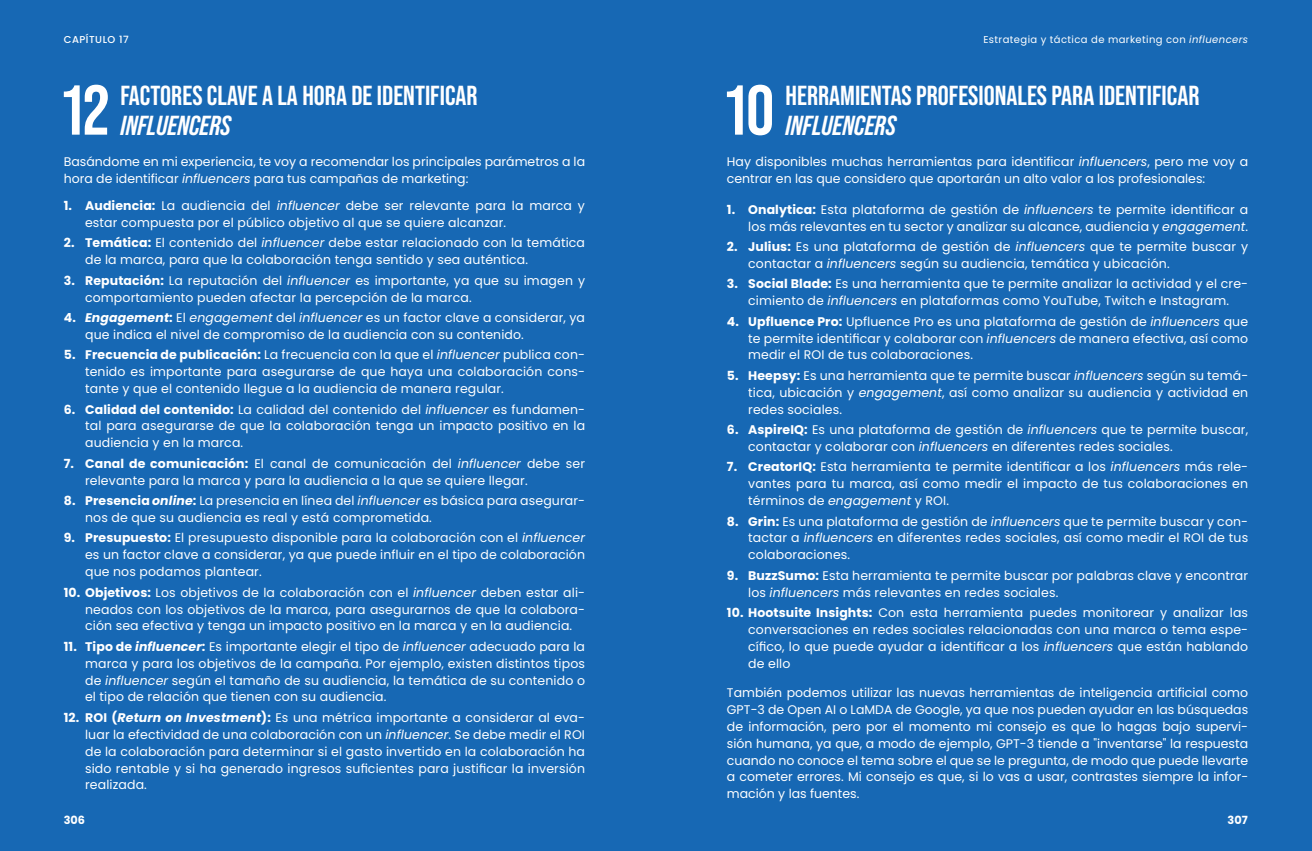
<style>
.page{position:relative;width:1312px;height:851px;background:#fff}
.page>*{position:absolute;margin:0;border:0;box-sizing:border-box;transform-origin:0 0}
.t1{font:700 70.38px "Bebas Neue Pro";color:#fff}
.t2{font:700 27.5px "Bebas Neue Pro";color:#fff}
.t3{font:italic 700 27.5px "Bebas Neue Pro";color:#fff}
.t4{font:12.5px/16.9px "Poppins";letter-spacing:.01em;color:#fff;text-align:justify}
.t5{font:700 11.25px "Poppins";color:#fff}
.t6{font:10px "Poppins";letter-spacing:.04em;color:#fff}
.t7{font:500 10px "Poppins";letter-spacing:.05em;color:#fff}
.s1{font-style:italic}
.s2{font-weight:700}
.s3{font-weight:700;font-style:italic}
</style>
<div class="page">
<div style="left:0;top:0;width:1311px;height:850px;background:#1768b4"></div>
<p class="t7" style="left:64px;top:34px;width:66px">CAPÍTULO 17</p>
<p class="t6" style="left:983px;top:34px;width:266px">Estrategia y táctica de marketing con <span class="s1">influencers</span></p>
<h1 class="t1" style="left:63px;top:70px;width:48px">12</h1>
<h2 class="t2" style="left:120px;top:79px;width:358px">FACTORES CLAVE A LA HORA DE IDENTIFICAR</h2>
<h2 class="t3" style="left:120px;top:109px;width:112px">INFLUENCERS</h2>
<p class="t4" style="left:64px;top:153px;width:522px">Basándome en mi experiencia, te voy a recomendar los principales parámetros a la hora de identificar <span class="s1">influencers</span> para tus campañas de marketing:</p>
<p class="t4" style="left:85px;top:197px;width:501px;text-indent:-21px"><span class="s2">1. Audiencia:</span> La audiencia del <span class="s1">influencer</span> debe ser relevante para la marca y estar compuesta por el público objetivo al que se quiere alcanzar.</p>
<p class="t4" style="left:85px;top:235px;width:501px;text-indent:-21px"><span class="s2">2. Temática:</span> El contenido del <span class="s1">influencer</span> debe estar relacionado con la temática de la marca, para que la colaboración tenga sentido y sea auténtica.</p>
<p class="t4" style="left:85px;top:272px;width:501px;text-indent:-21px"><span class="s2">3. Reputación:</span> La reputación del <span class="s1">influencer</span> es importante, ya que su imagen y comportamiento pueden afectar la percepción de la marca.</p>
<p class="t4" style="left:85px;top:309px;width:501px;text-indent:-21px"><span class="s2">4.</span> <span class="s3">Engagement</span><span class="s2">:</span> El <span class="s1">engagement</span> del <span class="s1">influencer</span> es un factor clave a considerar, ya que indica el nivel de compromiso de la audiencia con su contenido.</p>
<p class="t4" style="left:85px;top:346px;width:501px;text-indent:-21px"><span class="s2">5. Frecuencia de publicación:</span> La frecuencia con la que el <span class="s1">influencer</span> publica con&shy;tenido es importante para asegurarse de que haya una colaboración cons&shy;tante y que el contenido llegue a la audiencia de manera regular.</p>
<p class="t4" style="left:85px;top:401px;width:501px;text-indent:-21px"><span class="s2">6. Calidad del contenido:</span> La calidad del contenido del <span class="s1">influencer</span> es fundamen&shy;tal para asegurarse de que la colaboración tenga un impacto positivo en la audiencia y en la marca.</p>
<p class="t4" style="left:85px;top:455px;width:501px;text-indent:-21px"><span class="s2">7. Canal de comunicación:</span> El canal de comunicación del <span class="s1">influencer</span> debe ser relevante para la marca y para la audiencia a la que se quiere llegar.</p>
<p class="t4" style="left:85px;top:492px;width:501px;text-indent:-21px"><span class="s2">8. Presencia</span> <span class="s3">online</span><span class="s2">:</span> La presencia en línea del <span class="s1">influencer</span> es básica para asegurar&shy;nos de que su audiencia es real y está comprometida.</p>
<p class="t4" style="left:85px;top:529px;width:501px;text-indent:-21px"><span class="s2">9. Presupuesto:</span> El presupuesto disponible para la colaboración con el <span class="s1">influencer </span>es un factor clave a considerar, ya que puede influir en el tipo de colaboración que nos podamos plantear.</p>
<p class="t4" style="left:85px;top:583px;width:501px;text-indent:-21px"><span class="s2">10. Objetivos:</span> Los objetivos de la colaboración con el <span class="s1">influencer</span> deben estar ali&shy;neados con los objetivos de la marca, para asegurarnos de que la colabora&shy;ción sea efectiva y tenga un impacto positivo en la marca y en la audiencia.</p>
<p class="t4" style="left:85px;top:638px;width:501px;text-indent:-21px"><span class="s2">11. Tipo de</span> <span class="s3">influencer</span><span class="s2">:</span> Es importante elegir el tipo de <span class="s1">influencer</span> adecuado para la marca y para los objetivos de la campaña. Por ejemplo, existen distintos tipos de <span class="s1">influencer</span> según el tamaño de su audiencia, la temática de su contenido o el tipo de relación que tienen con su audiencia.</p>
<p class="t4" style="left:85px;top:709px;width:501px;text-indent:-21px"><span class="s2">12. ROI (</span><span class="s3">Return on Investment</span><span class="s2">):</span> Es una métrica importante a considerar al eva&shy;luar la efectividad de una colaboración con un <span class="s1">influencer</span>. Se debe medir el ROI de la colaboración para determinar si el gasto invertido en la colaboración ha sido rentable y si ha generado ingresos suficientes para justificar la inversión realizada.</p>
<h1 class="t1" style="left:725px;top:70px;width:50px">10</h1>
<h2 class="t2" style="left:785px;top:79px;width:415px">HERRAMIENTAS PROFESIONALES PARA IDENTIFICAR</h2>
<h2 class="t3" style="left:785px;top:109px;width:112px">INFLUENCERS</h2>
<p class="t4" style="left:726px;top:153px;width:522px">Hay disponibles muchas herramientas para identificar <span class="s1">influencers</span>, pero me voy a centrar en las que considero que aportarán un alto valor a los profesionales:</p>
<p class="t4" style="left:726px;top:201px;width:522px;text-align:right"><span class="s2">1. Onalytica:</span> Esta plataforma de gestión de <span class="s1">influencers</span> te permite identificar a los más relevantes en tu sector y analizar su alcance, audiencia y <span class="s1">engagement</span>.</p>
<p class="t4" style="left:748px;top:238px;width:501px;text-indent:-21px"><span class="s2">2. Julius:</span> Es una plataforma de gestión de <span class="s1">influencers</span> que te permite buscar y contactar a <span class="s1">influencers</span> según su audiencia, temática y ubicación.</p>
<p class="t4" style="left:726px;top:275px;width:522px;text-align:center"><span class="s2">3. Social Blade:</span> Es una herramienta que te permite analizar la actividad y el cre&shy;cimiento de <span class="s1">influencers</span> en plataformas como YouTube, Twitch e Instagram.</p>
<p class="t4" style="left:748px;top:313px;width:501px;text-indent:-21px"><span class="s2">4. Upfluence Pro:</span> Upfluence Pro es una plataforma de gestión de <span class="s1">influencers</span> que te permite identificar y colaborar con <span class="s1">influencers</span> de manera efectiva, así como medir el ROI de tus colaboraciones.</p>
<p class="t4" style="left:748px;top:367px;width:501px;text-indent:-21px"><span class="s2">5. Heepsy:</span> Es una herramienta que te permite buscar <span class="s1">influencers</span> según su temá&shy;tica, ubicación y <span class="s1">engagement</span>, así como analizar su audiencia y actividad en redes sociales.</p>
<p class="t4" style="left:748px;top:421px;width:501px;text-indent:-21px"><span class="s2">6. AspireIQ:</span> Es una plataforma de gestión de <span class="s1">influencers</span> que te permite buscar, contactar y colaborar con <span class="s1">influencers</span> en diferentes redes sociales.</p>
<p class="t4" style="left:748px;top:458px;width:501px;text-indent:-21px"><span class="s2">7. CreatorIQ:</span> Esta herramienta te permite identificar a los <span class="s1">influencers</span> más rele&shy;vantes para tu marca, así como medir el impacto de tus colaboraciones en términos de <span class="s1">engagement</span> y ROI.</p>
<p class="t4" style="left:748px;top:512px;width:501px;text-indent:-21px"><span class="s2">8. Grin:</span> Es una plataforma de gestión de <span class="s1">influencers</span> que te permite buscar y con&shy;tactar a <span class="s1">influencers</span> en diferentes redes sociales, así como medir el ROI de tus colaboraciones.</p>
<p class="t4" style="left:748px;top:567px;width:501px;text-indent:-21px"><span class="s2">9. BuzzSumo:</span> Esta herramienta te permite buscar por palabras clave y encontrar los <span class="s1">influencers</span> más relevantes en redes sociales.</p>
<p class="t4" style="left:748px;top:604px;width:501px;text-indent:-21px"><span class="s2">10. Hootsuite Insights:</span> Con esta herramienta puedes monitorear y analizar las conversaciones en redes sociales relacionadas con una marca o tema espe&shy;cífico, lo que puede ayudar a identificar a los <span class="s1">influencers</span> que están hablando de ello</p>
<p class="t4" style="left:726px;top:684px;width:522px">También podemos utilizar las nuevas herramientas de inteligencia artificial como GPT‑3 de Open AI o LaMDA de Google, ya que nos pueden ayudar en las búsquedas de información, pero por el momento mi consejo es que lo hagas bajo supervi&shy;sión humana, ya que, a modo de ejemplo, GPT‑3 tiende a "inventarse" la respuesta cuando no conoce el tema sobre el que se le pregunta, de modo que puede llevarte a cometer errores. Mi consejo es que, si lo vas a usar, contrastes siempre la infor&shy;mación y las fuentes.</p>
<p class="t5" style="left:64px;top:813px;width:23px">306</p>
<p class="t5" style="left:1227px;top:813px;width:22px">307</p>
</div>
